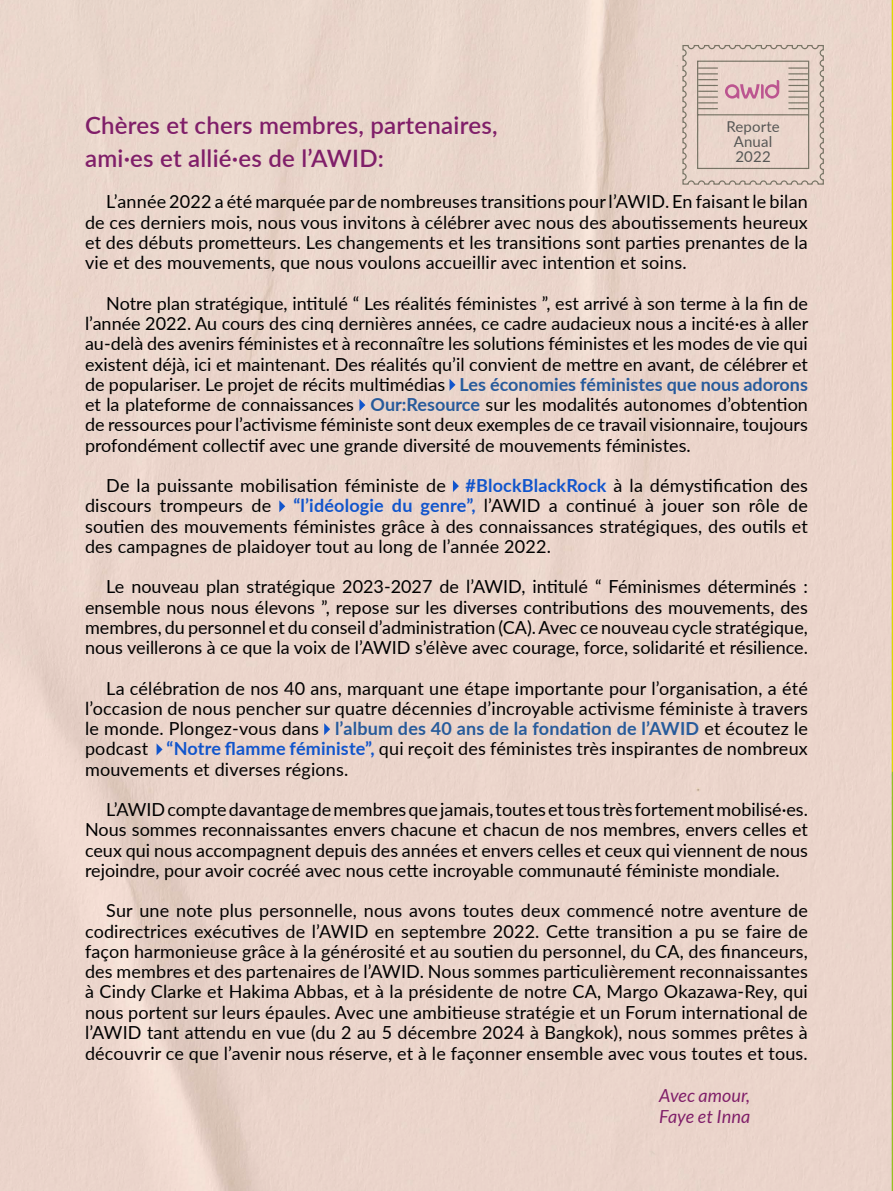
<style>
.page{position:relative;width:893px;height:1191px;background:#ebd4cb}
.page>*{position:absolute;margin:0;border:0;box-sizing:border-box;transform-origin:0 0}
.t1{font:600 24px/33px "Lato";letter-spacing:.01em;color:#801f69}
.t2{font:18px/20.2px "Lato";letter-spacing:.005em;color:#000;text-align:justify}
.t3{font:italic 18px/21px "Lato";letter-spacing:.01em;color:#801f69}
.t4{font:15px/15px "Lato";letter-spacing:.01em;color:#575756;text-align:center}
.s1{font-weight:700;color:#275b9b}
.s2{font-weight:700;color:#15c}
</style>
<div class="page">
<svg style="left:449px;top:379px;width:6px;height:12px"></svg>
<svg style="left:359px;top:399px;width:6px;height:12px"></svg>
<svg style="left:453px;top:480px;width:6px;height:12px"></svg>
<svg style="left:279px;top:500px;width:6px;height:12px"></svg>
<svg style="left:324px;top:723px;width:6px;height:12px"></svg>
<svg style="left:157px;top:743px;width:6px;height:12px"></svg>
<svg style="left:682px;top:44px;width:142px;height:141px;background:#dec9c0"></svg>
<h1 class="t1" style="left:85px;top:108px;width:414px">Chères et chers membres, partenaires, ami·es et allié·es de l’AWID:</h1>
<p class="t2" style="left:85px;top:191px;width:724px;text-indent:21px">L’année 2022 a été marquée par de nombreuses transitions pour l’AWID. En faisant le bilan de ces derniers mois, nous vous invitons à célébrer avec nous des aboutissements heureux et des débuts prometteurs. Les changements et les transitions sont parties prenantes de la vie et des mouvements, que nous voulons accueillir avec intention et soins.</p>
<p class="t2" style="left:85px;top:292px;width:725px;text-indent:21px">Notre plan stratégique, intitulé “ Les réalités féministes ”, est arrivé à son terme à la fin de l’année 2022. Au cours des cinq dernières années, ce cadre audacieux nous a incité·es à aller au-delà des avenirs féministes et à reconnaître les solutions féministes et les modes de vie qui existent déjà, ici et maintenant. Des réalités qu’il convient de mettre en avant, de célébrer et de populariser. Le projet de récits multimédias <span class="s1">Les économies féministes que nous adorons </span>et la plateforme de connaissances <span class="s1">Our:Resource</span> sur les modalités autonomes d’obtention de ressources pour l’activisme féministe sont deux exemples de ce travail visionnaire, toujours profondément collectif avec une grande diversité de mouvements féministes.</p>
<p class="t2" style="left:85px;top:474px;width:724px;text-indent:21px">De la puissante mobilisation féministe de <span class="s2">#BlockBlackRock</span> à la démystification des discours trompeurs de <span class="s2">“l’idéologie du genre”,</span> l’AWID a continué à jouer son rôle de soutien des mouvements féministes grâce à des connaissances stratégiques, des outils et des campagnes de plaidoyer tout au long de l’année 2022.</p>
<p class="t2" style="left:85px;top:576px;width:724px;text-indent:21px">Le nouveau plan stratégique 2023-2027 de l’AWID, intitulé “ Féminismes déterminés : ensemble nous nous élevons ”, repose sur les diverses contributions des mouvements, des membres, du personnel et du conseil d’administration (CA). Avec ce nouveau cycle stratégique, nous veillerons à ce que la voix de l’AWID s’élève avec courage, force, solidarité et résilience.</p>
<p class="t2" style="left:85px;top:677px;width:724px;text-indent:21px">La célébration de nos 40 ans, marquant une étape importante pour l’organisation, a été l’occasion de nous pencher sur quatre décennies d’incroyable activisme féministe à travers le monde. Plongez-vous dans <span class="s1">l’album des 40 ans de la fondation de l’AWID</span> et écoutez le podcast <span class="s2">“Notre flamme féministe”,</span> qui reçoit des féministes très inspirantes de nombreux mouvements et diverses régions.</p>
<p class="t2" style="left:85px;top:798px;width:724px;text-indent:21px">L’AWID compte davantage de membres que jamais, toutes et tous très fortement mobilisé·es.<br>Nous sommes reconnaissantes envers chacune et chacun de nos membres, envers celles et ceux qui nous accompagnent depuis des années et envers celles et ceux qui viennent de nous rejoindre, pour avoir cocréé avec nous cette incroyable communauté féministe mondiale.</p>
<p class="t2" style="left:85px;top:900px;width:724px;text-indent:21px">Sur une note plus personnelle, nous avons toutes deux commencé notre aventure de codirectrices exécutives de l’AWID en septembre 2022. Cette transition a pu se faire de façon harmonieuse grâce à la générosité et au soutien du personnel, du CA, des financeurs, des membres et des partenaires de l’AWID. Nous sommes particulièrement reconnaissantes à Cindy Clarke et Hakima Abbas, et à la présidente de notre CA, Margo Okazawa-Rey, qui nous portent sur leurs épaules. Avec une ambitieuse stratégie et un Forum international de l’AWID tant attendu en vue (du 2 au 5 décembre 2024 à Bangkok), nous sommes prêtes à découvrir ce que l’avenir nous réserve, et à le façonner ensemble avec vous toutes et tous.</p>
<p class="t3" style="left:659px;top:1085px;width:92px">Avec amour,<br>Faye et Inna</p>
<p class="t4" style="left:726px;top:119px;width:55px">Reporte<br>Anual<br>2022</p>
</div>
